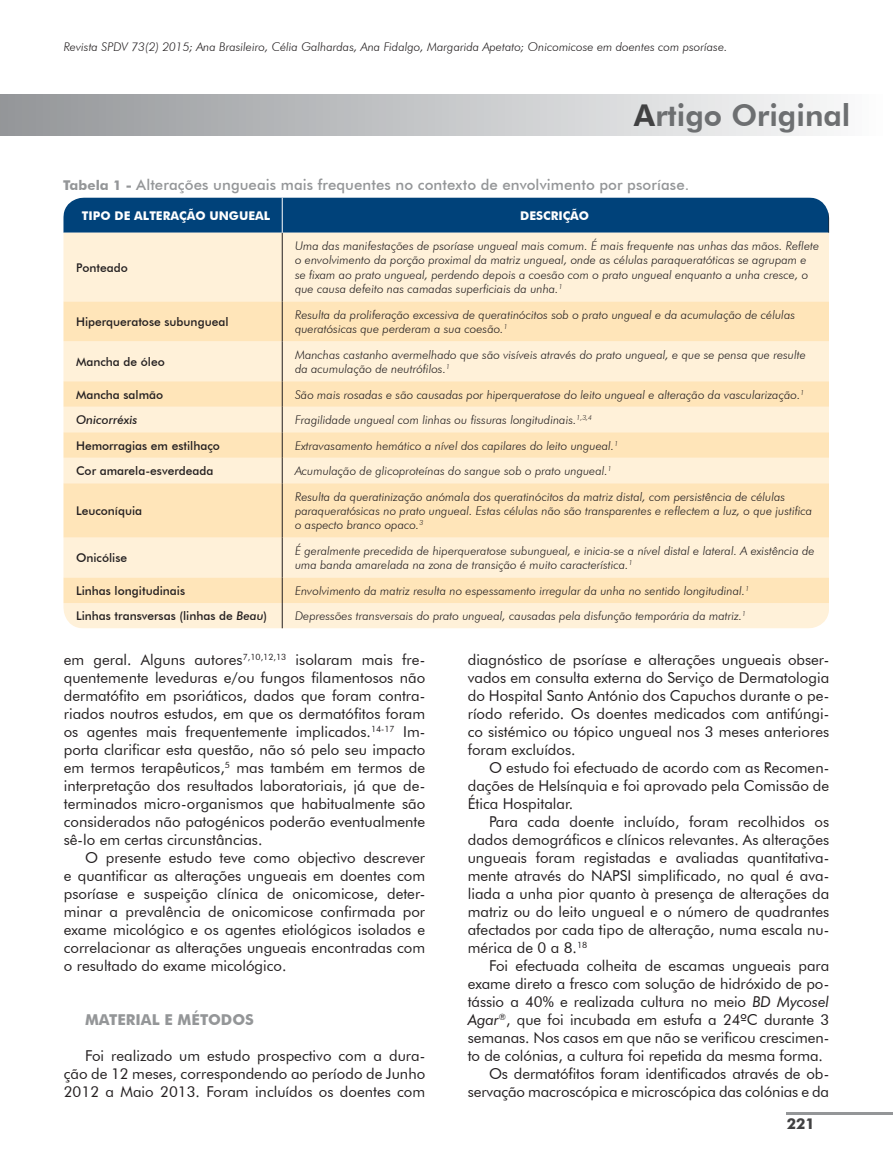
<style>
.page{position:relative;width:893px;height:1170px;background:#fff}
.page>*{position:absolute;margin:0;border:0;box-sizing:border-box;transform-origin:0 0}
.t1{font:800 30px "Futura BT";color:#6d6f71}
.t2{font:15px/18px "Futura BT";letter-spacing:-.005em;color:#231f20;text-align:justify}
.t3{font:500 15px "Futura BT";letter-spacing:.005em;color:#949698}
.t4{font:700 15px "Futura BT";color:#949698}
.t5{font:700 15px "Futura BT";color:#414142}
.t6{font:italic 300 12px/14.4px "Futura BT";color:#231f20}
.t7{font:500 12px "Futura BT";color:#231f20}
.t8{font:700 12px "Futura BT";color:#fff}
.t9{font:italic 500 12px "Futura BT";color:#231f20}
.s1{color:#414142}
.s2{font-weight:700;font-size:13.5px}
.s3{font-style:italic}
</style>
<div class="page">
<div style="left:0;top:94px;width:893px;height:41px;background:linear-gradient(to right,#939598,#fcfdfd)"></div>
<hr style="left:787px;top:1111px;width:106px;height:3px;background:#949698">
<div style="left:63px;top:197px;width:766px;height:36px;background:#00427a"></div>
<div style="left:63px;top:233px;width:766px;height:395px;background:#fff1d9"></div>
<svg style="left:63px;top:301px;width:766px;height:302px;background:#ffeac7"></svg>
<hr style="left:829px;top:197px;width:1px;height:36px;background:#231f20">
<hr style="left:282px;top:233px;width:1px;height:68px;background:#231f20">
<hr style="left:282px;top:301px;width:1px;height:40px;background:#231f20">
<hr style="left:282px;top:341px;width:1px;height:40px;background:#231f20">
<svg style="left:282px;top:381px;width:1px;height:102px"></svg>
<hr style="left:282px;top:483px;width:1px;height:54px;background:#231f20">
<hr style="left:282px;top:537px;width:1px;height:40px;background:#231f20">
<svg style="left:282px;top:577px;width:1px;height:51px"></svg>
<hr style="left:282px;top:197px;width:1px;height:36px;background:#fff">
<p class="t6" style="left:64px;top:39px;width:665px">Revista SPDV 73(2) 2015; Ana Brasileiro, Célia Galhardas, Ana Fidalgo, Margarida Apetato; Onicomicose em doentes com psoríase.</p>
<h1 class="t1" style="left:634px;top:97px;width:218px"><span class="s1">A</span>rtigo Original</h1>
<p class="t3" style="left:63px;top:176px;width:627px"><span class="s2">Tabela 1 -</span> Alterações ungueais mais frequentes no contexto de envolvimento por psoríase.</p>
<p class="t8" style="left:82px;top:208px;width:190px">TIPO DE ALTERAÇÃO UNGUEAL</p>
<p class="t8" style="left:520px;top:208px;width:70px">DESCRIÇÃO</p>
<p class="t7" style="left:76px;top:260px;width:53px">Ponteado</p>
<p class="t6" style="left:295px;top:238px;width:526px">Uma das manifestações de psoríase ungueal mais comum. É mais frequente nas unhas das mãos. Reflete o envolvimento da porção proximal da matriz ungueal, onde as células paraqueratóticas se agrupam e se fixam ao prato ungueal, perdendo depois a coesão com o prato ungueal enquanto a unha cresce, o que causa defeito nas camadas superficiais da unha.<sup>1</sup></p>
<p class="t7" style="left:76px;top:314px;width:154px">Hiperqueratose subungueal</p>
<p class="t6" style="left:295px;top:307px;width:502px">Resulta da proliferação excessiva de queratinócitos sob o prato ungueal e da acumulação de células queratósicas que perderam a sua coesão.<sup>1</sup></p>
<p class="t7" style="left:76px;top:354px;width:90px">Mancha de óleo</p>
<p class="t6" style="left:295px;top:347px;width:512px">Manchas castanho avermelhado que são visíveis através do prato ungueal, e que se pensa que resulte da acumulação de neutrófilos.<sup>1</sup></p>
<p class="t7" style="left:76px;top:387px;width:89px">Mancha salmão</p>
<p class="t6" style="left:295px;top:387px;width:511px">São mais rosadas e são causadas por hiperqueratose do leito ungueal e alteração da vascularização.<sup>1</sup></p>
<p class="t9" style="left:76px;top:412px;width:63px">Onicorréxis</p>
<p class="t6" style="left:295px;top:412px;width:299px">Fragilidade ungueal com linhas ou fissuras longitudinais.<sup>1,3,4</sup></p>
<p class="t7" style="left:76px;top:438px;width:145px">Hemorragias em estilhaço</p>
<p class="t6" style="left:295px;top:438px;width:325px">Extravasamento hemático a nível dos capilares do leito ungueal.<sup>1</sup></p>
<p class="t7" style="left:76px;top:463px;width:139px">Cor amarela-esverdeada</p>
<p class="t6" style="left:295px;top:463px;width:318px">Acumulação de glicoproteínas do sangue sob o prato ungueal.<sup>1</sup></p>
<p class="t7" style="left:76px;top:503px;width:68px">Leuconíquia</p>
<p class="t6" style="left:295px;top:489px;width:519px">Resulta da queratinização anómala dos queratinócitos da matriz distal, com persistência de células paraqueratósicas no prato ungueal. Estas células não são transparentes e reflectem a luz, o que justifica o aspecto branco opaco.<sup>3</sup></p>
<p class="t7" style="left:76px;top:550px;width:53px">Onicólise</p>
<p class="t6" style="left:295px;top:543px;width:521px">É geralmente precedida de hiperqueratose subungueal, e inicia-se a nível distal e lateral. A existência de uma banda amarelada na zona de transição é muito característica.<sup>1</sup></p>
<p class="t7" style="left:76px;top:583px;width:111px">Linhas longitudinais</p>
<p class="t6" style="left:295px;top:583px;width:456px">Envolvimento da matriz resulta no espessamento irregular da unha no sentido longitudinal.<sup>1</sup></p>
<p class="t7" style="left:76px;top:608px;width:193px">Linhas transversas (linhas de <span class="s3">Beau</span>)</p>
<p class="t6" style="left:295px;top:608px;width:453px">Depressões transversais do prato ungueal, causadas pela disfunção temporária da matriz.<sup>1</sup></p>
<p class="t2" style="left:64px;top:650px;width:363px">em geral. Alguns autores<sup>7,10,12,13</sup> isolaram mais fre&shy;quentemente leveduras e/ou fungos filamentosos não dermatófito em psoriáticos, dados que foram contra&shy;riados noutros estudos, em que os dermatófitos foram os agentes mais frequentemente implicados.<sup>14-17</sup> Im&shy;porta clarificar esta questão, não só pelo seu impacto em termos terapêuticos,<sup>5</sup> mas também em termos de interpretação dos resultados laboratoriais, já que de&shy;terminados micro-organismos que habitualmente são considerados não patogénicos poderão eventualmente sê-lo em certas circunstâncias.</p>
<p class="t2" style="left:64px;top:848px;width:363px;text-indent:21px">O presente estudo teve como objectivo descrever e quantificar as alterações ungueais em doentes com psoríase e suspeição clínica de onicomicose, deter&shy;minar a prevalência de onicomicose confirmada por exame micológico e os agentes etiológicos isolados e correlacionar as alterações ungueais encontradas com o resultado do exame micológico.</p>
<p class="t4" style="left:85px;top:1010px;width:170px">MATERIAL E MÉTODOS</p>
<p class="t2" style="left:64px;top:1046px;width:363px;text-indent:21px">Foi realizado um estudo prospectivo com a dura&shy;ção de 12 meses, correspondendo ao período de Junho 2012 a Maio 2013. Foram incluídos os doentes com</p>
<p class="t2" style="left:468px;top:650px;width:363px">diagnóstico de psoríase e alterações ungueais obser&shy;vados em consulta externa do Serviço de Dermatologia do Hospital Santo António dos Capuchos durante o pe&shy;ríodo referido. Os doentes medicados com antifúngi&shy;co sistémico ou tópico ungueal nos 3 meses anteriores foram excluídos.</p>
<p class="t2" style="left:468px;top:758px;width:363px;text-indent:21px">O estudo foi efectuado de acordo com as Recomen&shy;dações de Helsínquia e foi aprovado pela Comissão de Ética Hospitalar.</p>
<p class="t2" style="left:468px;top:812px;width:363px;text-indent:21px">Para cada doente incluído, foram recolhidos os dados demográficos e clínicos relevantes. As alterações ungueais foram registadas e avaliadas quantitativa&shy;mente através do NAPSI simplificado, no qual é ava&shy;liada a unha pior quanto à presença de alterações da matriz ou do leito ungueal e o número de quadrantes afectados por cada tipo de alteração, numa escala nu&shy;mérica de 0 a 8.<sup>18</sup></p>
<p class="t2" style="left:489px;top:956px;width:342px">Foi efectuada colheita de escamas ungueais para</p>
<p class="t2" style="left:468px;top:974px;width:363px">exame direto a fresco com solução de hidróxido de po-</p>
<p class="t2" style="left:468px;top:992px;width:363px">tássio a 40% e realizada cultura no meio <span class="s3">BD Mycosel</span></p>
<p class="t2" style="left:468px;top:1010px;width:363px"><span class="s3">Agar</span><sup>®</sup>, que foi incubada em estufa a 24ºC durante 3</p>
<p class="t2" style="left:468px;top:1028px;width:363px">semanas. Nos casos em que não se verificou crescimen-</p>
<p class="t2" style="left:468px;top:1046px;width:357px">to de colónias, a cultura foi repetida da mesma forma.</p>
<p class="t2" style="left:489px;top:1064px;width:342px">Os dermatófitos foram identificados através de ob-</p>
<p class="t2" style="left:468px;top:1082px;width:363px">servação macroscópica e microscópica das colónias e da</p>
<p class="t5" style="left:787px;top:1114px;width:30px">221</p>
</div>
